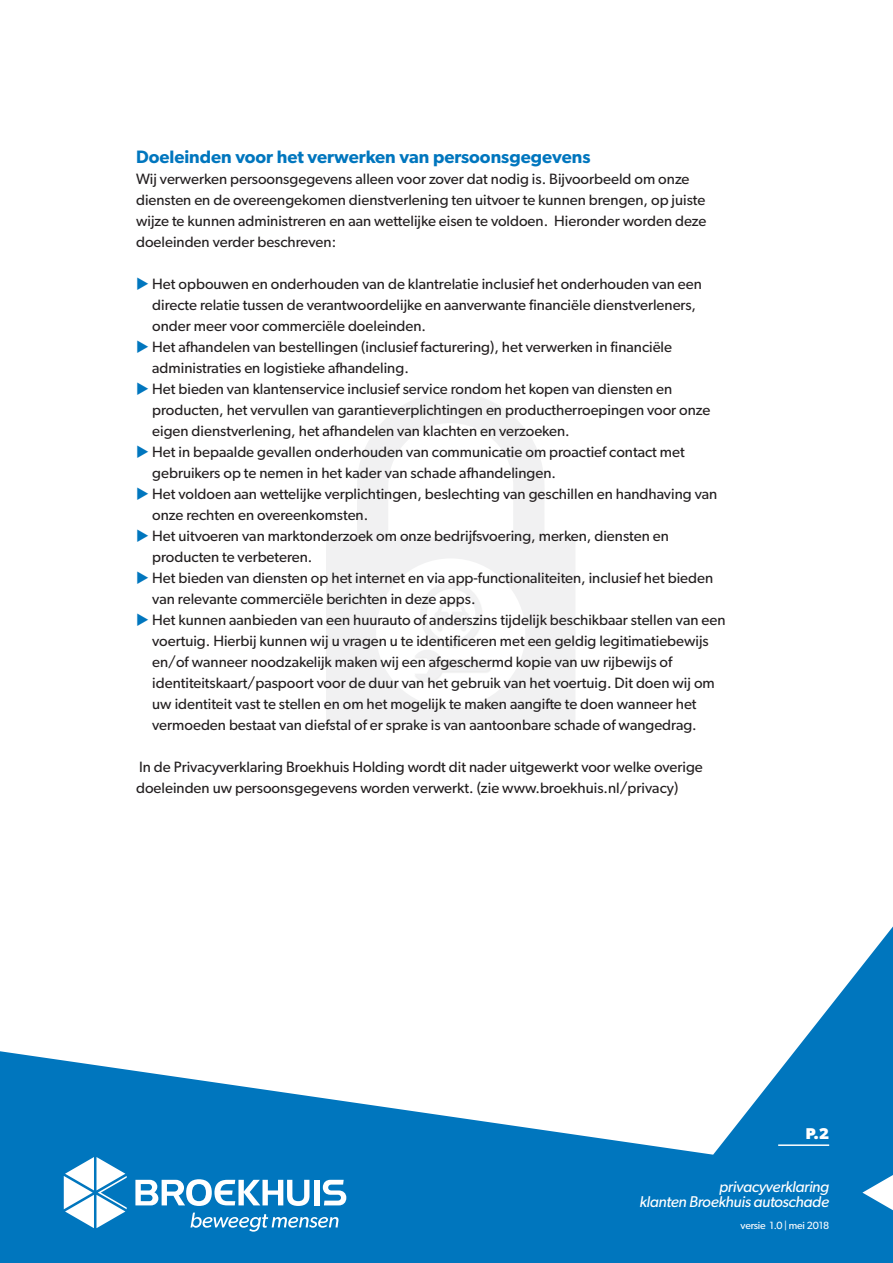
<style>
.page{position:relative;width:893px;height:1263px;background:#0076be}
.page>*{position:absolute;margin:0;border:0;box-sizing:border-box;transform-origin:0 0}
.t1{font:600 18px "Gibson";color:#0076be}
.t2{font:italic 15.6px/15.6px "Gibson";letter-spacing:-.02em;color:#fff;text-align:right}
.t3{font:700 15.6px "Gibson";color:#fff}
.t4{font:15px/21px "Gibson";color:#231f20}
.t5{font:10.5px "Gibson";letter-spacing:-.02em;color:#fff}
.s1{color:#0076be}
</style>
<div class="page">
<div style="left:0;top:0;width:893px;height:1155px;background:#fff"></div>
<svg style="left:326px;top:390px;width:249px;height:335px;background:#f6f6f7"></svg>
<div style="left:376px;top:558px;width:149px;height:150px;background:#fff;border-radius:50%"></div>
<div style="left:412px;top:582px;width:79px;height:100px;background:#231f20;opacity:.5"></div>
<div style="left:420px;top:582px;width:61px;height:64px;border:6px solid #a4a5a9;border-radius:50%"></div>
<svg style="left:434px;top:602px;width:34px;height:28px"></svg>
<svg style="left:412px;top:650px;width:78px;height:31px"></svg>
<svg style="left:190px;top:1212px;width:148px;height:20px"></svg>
<svg style="left:64px;top:1157px;width:63px;height:71px"></svg>
<div style="left:314px;top:1180px;width:6px;height:25px;background:#fff"></div>
<svg style="left:135px;top:1179px;width:174px;height:27px"></svg>
<svg style="left:323px;top:1180px;width:23px;height:25px"></svg>
<svg style="left:862px;top:1175px;width:31px;height:35px"></svg>
<hr style="left:778px;top:1144px;width:51px;height:2px;background:#fff">
<p class="t1" style="left:136px;top:146px;width:456px">Doeleinden voor het verwerken van persoonsgegevens</p>
<p class="t4" style="left:136px;top:168px;width:572px">Wij verwerken persoonsgegevens alleen voor zover dat nodig is. Bijvoorbeeld om onze diensten en de overeengekomen dienstverlening ten uitvoer te kunnen brengen, op juiste wijze te kunnen administreren en aan wettelijke eisen te voldoen. Hieronder worden deze doeleinden verder beschreven:</p>
<p class="t4" style="left:152px;top:273px;width:551px;text-indent:-16px"><span class="s1">◆</span> Het opbouwen en onderhouden van de klantrelatie inclusief het onderhouden van een directe relatie tussen de verantwoordelijke en aanverwante financiële dienstverleners, onder meer voor commerciële doeleinden.</p>
<p class="t4" style="left:152px;top:336px;width:521px;text-indent:-16px"><span class="s1">◆</span> Het afhandelen van bestellingen (inclusief facturering), het verwerken in financiële administraties en logistieke afhandeling.</p>
<p class="t4" style="left:152px;top:378px;width:560px;text-indent:-16px"><span class="s1">◆</span> Het bieden van klantenservice inclusief service rondom het kopen van diensten en producten, het vervullen van garantieverplichtingen en productherroepingen voor onze eigen dienstverlening, het afhandelen van klachten en verzoeken.</p>
<p class="t4" style="left:152px;top:441px;width:534px;text-indent:-16px"><span class="s1">◆</span> Het in bepaalde gevallen onderhouden van communicatie om proactief contact met gebruikers op te nemen in het kader van schade afhandelingen.</p>
<p class="t4" style="left:152px;top:483px;width:567px;text-indent:-16px"><span class="s1">◆</span> Het voldoen aan wettelijke verplichtingen, beslechting van geschillen en handhaving van onze rechten en overeenkomsten.</p>
<p class="t4" style="left:152px;top:525px;width:518px;text-indent:-16px"><span class="s1">◆</span> Het uitvoeren van marktonderzoek om onze bedrijfsvoering, merken, diensten en producten te verbeteren.</p>
<p class="t4" style="left:152px;top:567px;width:562px;text-indent:-16px"><span class="s1">◆</span> Het bieden van diensten op het internet en via app-functionaliteiten, inclusief het bieden van relevante commerciële berichten in deze apps.</p>
<p class="t4" style="left:152px;top:609px;width:575px;text-indent:-16px"><span class="s1">◆</span> Het kunnen aanbieden van een huurauto of anderszins tijdelijk beschikbaar stellen van een voertuig. Hierbij kunnen wij u vragen u te identificeren met een geldig legitimatiebewijs en/of wanneer noodzakelijk maken wij een afgeschermd kopie van uw rijbewijs of identiteitskaart/paspoort voor de duur van het gebruik van het voertuig. Dit doen wij om uw identiteit vast te stellen en om het mogelijk te maken aangifte te doen wanneer het vermoeden bestaat van diefstal of er sprake is van aantoonbare schade of wangedrag.</p>
<p class="t4" style="left:136px;top:756px;width:568px">In de Privacyverklaring Broekhuis Holding wordt dit nader uitgewerkt voor welke overige doeleinden uw persoonsgegevens worden verwerkt. (zie www.broekhuis.nl/privacy)</p>
<p class="t3" style="left:806px;top:1124px;width:25px">P.2</p>
<p class="t2" style="left:639px;top:1178px;width:191px">privacyverklaring<br>klanten Broekhuis autoschade</p>
<p class="t5" style="left:741px;top:1219px;width:90px">versie 1.0 | mei 2018</p>
</div>
